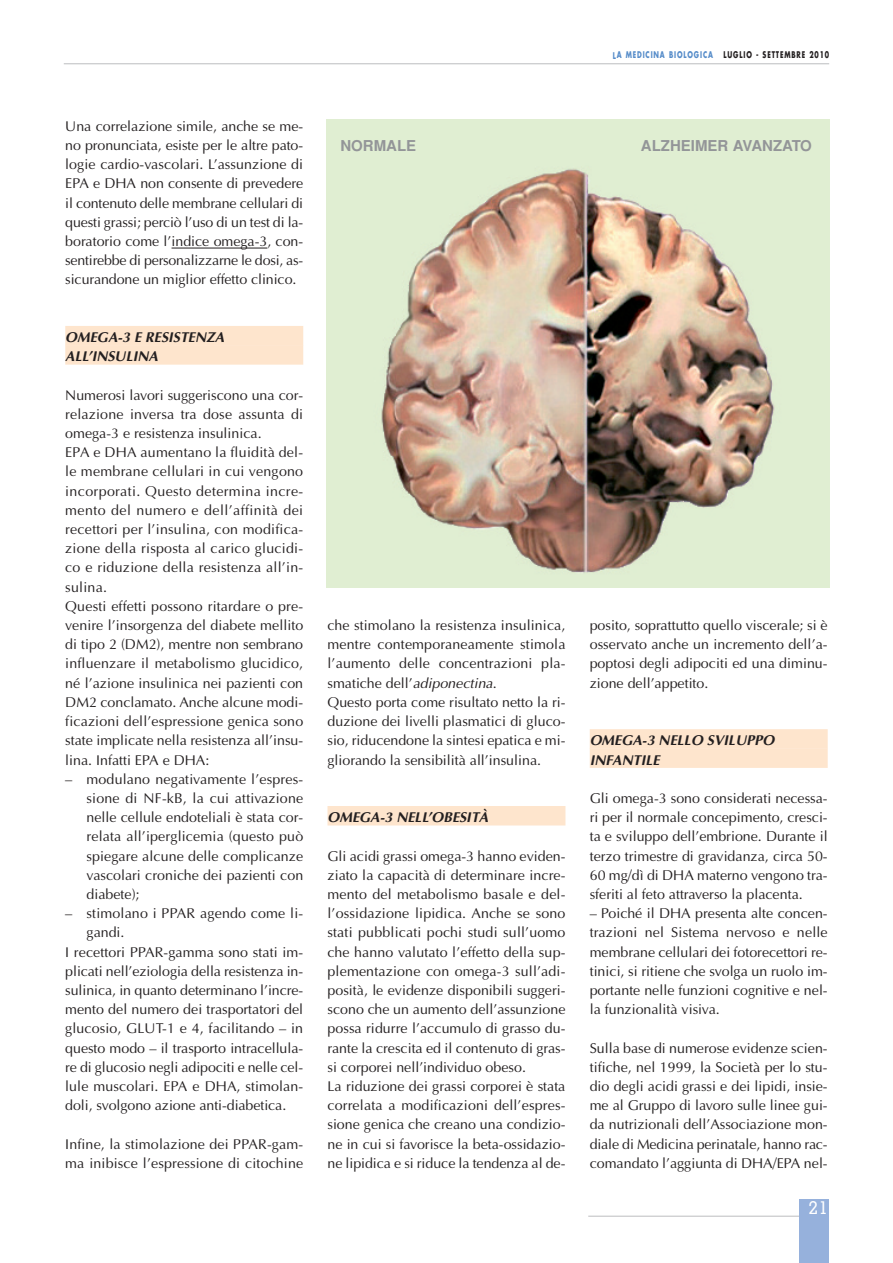
<style>
.page{position:relative;width:893px;height:1263px;background:#fff}
.page>*{position:absolute;margin:0;border:0;box-sizing:border-box;transform-origin:0 0}
.t1{font:500 18px "Memphis";color:#fff}
.t2{font:700 15px "Helvetica";color:#939598}
.t3{font:14.25px/19.2px "Optima";color:#231f20;text-align:justify}
.t4{font:italic 700 14.25px/19.2px "Optima";color:#231f20}
.t5{font:700 9px "Futura";letter-spacing:.135em;color:#231f20;scale:.7 1}
.s1{color:#568cc9}
.s2{font-style:italic}
</style>
<div class="page">
<hr style="left:588px;top:1216px;width:220px;height:1px;background:#bcbdc0">
<div style="left:799px;top:1199px;width:30px;height:64px;background:#96b1dc"></div>
<hr style="left:64px;top:64px;width:765px;height:1px;background:#bcbdc0">
<div style="left:327px;top:806px;width:238px;height:19px;background:#fee5cd"></div>
<div style="left:590px;top:729px;width:238px;height:20px;background:#fee5cd"></div>
<div style="left:590px;top:748px;width:238px;height:20px;background:#fee5cd"></div>
<hr style="left:172px;top:248px;width:95px;height:1px;background:#231f20">
<div style="left:65px;top:326px;width:238px;height:19px;background:#fee5cd"></div>
<div style="left:65px;top:345px;width:238px;height:20px;background:#fee5cd"></div>
<img style="left:326px;top:119px;width:503px;height:469px">
<p class="t3" style="left:65px;top:116px;width:239px">Una correlazione simile, anche se me&shy;no pronunciata, esiste per le altre pato&shy;logie cardio-vascolari. L’assunzione di EPA e DHA non consente di prevedere il contenuto delle membrane cellulari di questi grassi; perciò l’uso di un test di la&shy;boratorio come l’indice omega-3, con&shy;sentirebbe di personalizzarne le dosi, as&shy;sicurandone un miglior effetto clinico.</p>
<p class="t4" style="left:65px;top:327px;width:161px">OMEGA-3 E RESISTENZA<br>ALL’INSULINA</p>
<p class="t3" style="left:65px;top:385px;width:239px;text-align:left">Numerosi lavori suggeriscono una cor&shy;relazione inversa tra dose assunta di omega-3 e resistenza insulinica.<br>EPA e DHA aumentano la fluidità del&shy;le membrane cellulari in cui vengono incorporati. Questo determina incre&shy;mento del numero e dell’affinità dei recettori per l’insulina, con modifica&shy;zione della risposta al carico glucidi&shy;co e riduzione della resistenza all’in&shy;sulina.<br>Questi effetti possono ritardare o pre&shy;venire l’insorgenza del diabete mellito di tipo 2 (DM2), mentre non sembrano influenzare il metabolismo glucidico, né l’azione insulinica nei pazienti con DM2 conclamato. Anche alcune modi&shy;ficazioni dell’espressione genica sono state implicate nella resistenza all’insu&shy;lina. Infatti EPA e DHA:</p>
<p class="t3" style="left:87px;top:769px;width:218px;text-indent:-21px">– modulano negativamente l’espres&shy;sione di NF-kB, la cui attivazione nelle cellule endoteliali è stata cor&shy;relata all’iperglicemia (questo può spiegare alcune delle complicanze vascolari croniche dei pazienti con diabete);</p>
<p class="t3" style="left:65px;top:903px;width:239px">– stimolano i PPAR agendo come li-</p>
<p class="t3" style="left:87px;top:923px;width:40px">gandi.</p>
<p class="t3" style="left:65px;top:942px;width:239px">I recettori PPAR-gamma sono stati im-</p>
<p class="t3" style="left:65px;top:961px;width:239px">plicati nell’eziologia della resistenza in-</p>
<p class="t3" style="left:65px;top:980px;width:239px">sulinica, in quanto determinano l’incre-</p>
<p class="t3" style="left:65px;top:999px;width:239px">mento del numero dei trasportatori del</p>
<p class="t3" style="left:65px;top:1019px;width:239px">glucosio, GLUT-1 e 4, facilitando – in</p>
<p class="t3" style="left:65px;top:1038px;width:239px">questo modo – il trasporto intracellula-</p>
<p class="t3" style="left:65px;top:1057px;width:239px">re di glucosio negli adipociti e nelle cel-</p>
<p class="t3" style="left:65px;top:1076px;width:239px">lule muscolari. EPA e DHA, stimolan-</p>
<p class="t3" style="left:65px;top:1095px;width:222px">doli, svolgono azione anti-diabetica.</p>
<p class="t3" style="left:65px;top:1134px;width:239px">Infine, la stimolazione dei PPAR-gam&shy;ma inibisce l’espressione di citochine</p>
<p class="t5" style="left:613px;top:51px;width:311px"><span class="s1">LA MEDICINA BIOLOGICA</span> LUGLIO - SETTEMBRE 2010</p>
<p class="t2" style="left:340px;top:137px;width:77px">NORMALE</p>
<p class="t2" style="left:641px;top:137px;width:173px">ALZHEIMER AVANZATO</p>
<p class="t3" style="left:327px;top:615px;width:239px;text-align:left">che stimolano la resistenza insulinica, mentre contemporaneamente stimola l’aumento delle concentrazioni pla&shy;smatiche dell’<span class="s2">adiponectina</span>.<br>Questo porta come risultato netto la ri&shy;duzione dei livelli plasmatici di gluco&shy;sio, riducendone la sintesi epatica e mi&shy;gliorando la sensibilità all’insulina.</p>
<p class="t4" style="left:327px;top:807px;width:162px">OMEGA-3 NELL’OBESITÀ</p>
<p class="t3" style="left:327px;top:846px;width:240px;text-align:left">Gli acidi grassi omega-3 hanno eviden&shy;ziato la capacità di determinare incre&shy;mento del metabolismo basale e del&shy;l’ossidazione lipidica. Anche se sono stati pubblicati pochi studi sull’uomo che hanno valutato l’effetto della sup&shy;plementazione con omega-3 sull’adi&shy;posità, le evidenze disponibili suggeri&shy;scono che un aumento dell’assunzione possa ridurre l’accumulo di grasso du&shy;rante la crescita ed il contenuto di gras&shy;si corporei nell’individuo obeso.<br>La riduzione dei grassi corporei è stata correlata a modificazioni dell’espres&shy;sione genica che creano una condizio&shy;ne in cui si favorisce la beta-ossidazio&shy;ne lipidica e si riduce la tendenza al de-</p>
<p class="t3" style="left:590px;top:615px;width:239px">posito, soprattutto quello viscerale; si è osservato anche un incremento dell’a&shy;poptosi degli adipociti ed una diminu&shy;zione dell’appetito.</p>
<p class="t4" style="left:590px;top:731px;width:186px">OMEGA-3 NELLO SVILUPPO<br>INFANTILE</p>
<p class="t3" style="left:590px;top:788px;width:239px">Gli omega-3 sono considerati necessa&shy;ri per il normale concepimento, cresci&shy;ta e sviluppo dell’embrione. Durante il terzo trimestre di gravidanza, circa 50- 60 mg/dì di DHA materno vengono tra&shy;sferiti al feto attraverso la placenta.</p>
<p class="t3" style="left:590px;top:903px;width:239px">– Poiché il DHA presenta alte concen&shy;trazioni nel Sistema nervoso e nelle membrane cellulari dei fotorecettori re&shy;tinici, si ritiene che svolga un ruolo im&shy;portante nelle funzioni cognitive e nel&shy;la funzionalità visiva.</p>
<p class="t3" style="left:590px;top:1038px;width:239px">Sulla base di numerose evidenze scien&shy;tifiche, nel 1999, la Società per lo stu&shy;dio degli acidi grassi e dei lipidi, insie&shy;me al Gruppo di lavoro sulle linee gui&shy;da nutrizionali dell’Associazione mon&shy;diale di Medicina perinatale, hanno rac&shy;comandato l’aggiunta di DHA/EPA nel-</p>
<p class="t1" style="left:809px;top:1201px;width:20px">21</p>
</div>
